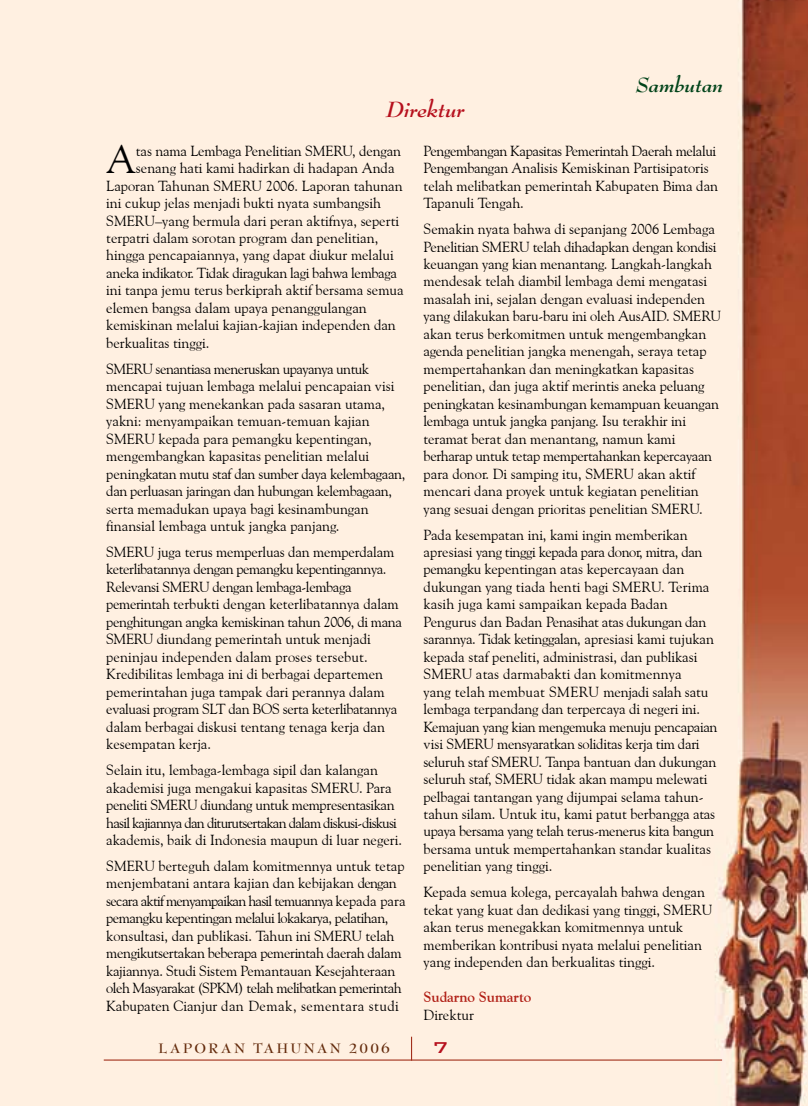
<style>
.page{position:relative;width:808px;height:1106px;background:#fff}
.page>*{position:absolute;margin:0;border:0;box-sizing:border-box;transform-origin:0 0}
.t1{font:39.45px "Goudy Old Style BT";color:#000}
.t2{font:italic 700 24px "Bernhard Modern Std";color:#b6101d}
.t3{font:italic 700 22.5px "Bernhard Modern Std";color:#004319}
.t4{font:700 15px "Bernhard Modern Std";letter-spacing:.15em;color:#632a0b}
.t5{font:14.55px/17.4px "Goudy Old Style BT";color:#000}
.t6{font:14.55px/17.4px "Goudy Old Style BT";letter-spacing:-.02em;color:#000}
.t7{font:14.55px "Goudy Old Style BT";letter-spacing:-.025em;color:#000}
.t8{font:700 14.55px "Goudy Old Style BT";color:#b11f16}
</style>
<div class="page">
<img style="left:0;top:0;width:808px;height:1106px">
<hr style="left:104px;top:1059px;width:618px;height:1px;background:#a2301c">
<svg style="left:411px;top:1036px;width:1px;height:23px"></svg>
<svg style="left:435px;top:1041px;width:12px;height:11px"></svg>
<h2 class="t2" style="left:386px;top:96px;width:80px">Direktur</h2>
<h3 class="t3" style="left:636px;top:72px;width:89px">Sambutan</h3>
<h1 class="t1" style="left:106px;top:135px;width:31px">A</h1>
<p class="t5" style="left:136px;top:142px;width:267px">tas nama Lembaga Penelitian SMERU, dengan</p>
<p class="t5" style="left:136px;top:159px;width:260px">senang hati kami hadirkan di hadapan Anda</p>
<p class="t5" style="left:106px;top:177px;width:298px">Laporan Tahunan SMERU 2006. Laporan tahunan</p>
<p class="t5" style="left:106px;top:194px;width:276px">ini cukup jelas menjadi bukti nyata sumbangsih</p>
<p class="t5" style="left:106px;top:211px;width:294px">SMERU–yang bermula dari peran aktifnya, seperti</p>
<p class="t5" style="left:106px;top:229px;width:273px">terpatri dalam sorotan program dan penelitian,</p>
<p class="t5" style="left:106px;top:246px;width:289px">hingga pencapaiannya, yang dapat diukur melalui</p>
<p class="t7" style="left:106px;top:264px;width:292px">aneka indikator. Tidak diragukan lagi bahwa lembaga</p>
<p class="t5" style="left:106px;top:281px;width:299px">ini tanpa jemu terus berkiprah aktif bersama semua</p>
<p class="t5" style="left:106px;top:299px;width:262px">elemen bangsa dalam upaya penanggulangan</p>
<p class="t5" style="left:106px;top:316px;width:291px">kemiskinan melalui kajian-kajian independen dan</p>
<p class="t5" style="left:106px;top:334px;width:105px">berkualitas tinggi.</p>
<p class="t5" style="left:106px;top:360px;width:301px">SMERU senantiasa meneruskan upayanya untuk mencapai tujuan lembaga melalui pencapaian visi SMERU yang menekankan pada sasaran utama, yakni: menyampaikan temuan-temuan kajian SMERU kepada para pemangku kepentingan, mengembangkan kapasitas penelitian melalui peningkatan mutu staf dan sumber daya kelembagaan, dan perluasan jaringan dan hubungan kelembagaan, serta memadukan upaya bagi kesinambungan finansial lembaga untuk jangka panjang.</p>
<p class="t5" style="left:106px;top:543px;width:297px">SMERU juga terus memperluas dan memperdalam keterlibatannya dengan pemangku kepentingannya.<br>Relevansi SMERU dengan lembaga-lembaga pemerintah terbukti dengan keterlibatannya dalam penghitungan angka kemiskinan tahun 2006, di mana SMERU diundang pemerintah untuk menjadi peninjau independen dalam proses tersebut.<br>Kredibilitas lembaga ini di berbagai departemen pemerintahan juga tampak dari perannya dalam evaluasi program SLT dan BOS serta keterlibatannya dalam berbagai diskusi tentang tenaga kerja dan kesempatan kerja.</p>
<p class="t5" style="left:106px;top:761px;width:297px">Selain itu, lembaga-lembaga sipil dan kalangan akademisi juga mengakui kapasitas SMERU. Para peneliti SMERU diundang untuk mempresentasikan hasil kajiannya dan diturutsertakan dalam diskusi-diskusi akademis, baik di Indonesia maupun di luar negeri.</p>
<p class="t6" style="left:106px;top:857px;width:301px">SMERU berteguh dalam komitmennya untuk tetap menjembatani antara kajian dan kebijakan dengan secara aktif menyampaikan hasil temuannya kepada para pemangku kepentingan melalui lokakarya, pelatihan, konsultasi, dan publikasi. Tahun ini SMERU telah mengikutsertakan beberapa pemerintah daerah dalam kajiannya. Studi Sistem Pemantauan Kesejahteraan oleh Masyarakat (SPKM) telah melibatkan pemerintah Kabupaten Cianjur dan Demak, sementara studi</p>
<p class="t4" style="left:158px;top:1040px;width:233px">LAPORAN TAHUNAN 2006</p>
<p class="t5" style="left:424px;top:142px;width:296px">Pengembangan Kapasitas Pemerintah Daerah melalui Pengembangan Analisis Kemiskinan Partisipatoris telah melibatkan pemerintah Kabupaten Bima dan Tapanuli Tengah.</p>
<p class="t5" style="left:424px;top:220px;width:299px">Semakin nyata bahwa di sepanjang 2006 Lembaga Penelitian SMERU telah dihadapkan dengan kondisi keuangan yang kian menantang. Langkah-langkah mendesak telah diambil lembaga demi mengatasi masalah ini, sejalan dengan evaluasi independen yang dilakukan baru-baru ini oleh AusAID. SMERU akan terus berkomitmen untuk mengembangkan agenda penelitian jangka menengah, seraya tetap mempertahankan dan meningkatkan kapasitas penelitian, dan juga aktif merintis aneka peluang peningkatan kesinambungan kemampuan keuangan lembaga untuk jangka panjang. Isu terakhir ini teramat berat dan menantang, namun kami berharap untuk tetap mempertahankan kepercayaan para donor. Di samping itu, SMERU akan aktif mencari dana proyek untuk kegiatan penelitian yang sesuai dengan prioritas penelitian SMERU.</p>
<p class="t5" style="left:424px;top:525px;width:295px">Pada kesempatan ini, kami ingin memberikan apresiasi yang tinggi kepada para donor, mitra, dan pemangku kepentingan atas kepercayaan dan dukungan yang tiada henti bagi SMERU. Terima kasih juga kami sampaikan kepada Badan Pengurus dan Badan Penasihat atas dukungan dan sarannya. Tidak ketinggalan, apresiasi kami tujukan kepada staf peneliti, administrasi, dan publikasi SMERU atas darmabakti dan komitmennya<br>yang telah membuat SMERU menjadi salah satu lembaga terpandang dan terpercaya di negeri ini.<br>Kemajuan yang kian mengemuka menuju pencapaian visi SMERU mensyaratkan soliditas kerja tim dari seluruh staf SMERU. Tanpa bantuan dan dukungan seluruh staf, SMERU tidak akan mampu melewati pelbagai tantangan yang dijumpai selama tahun&shy;tahun silam. Untuk itu, kami patut berbangga atas upaya bersama yang telah terus-menerus kita bangun bersama untuk mempertahankan standar kualitas penelitian yang tinggi.</p>
<p class="t5" style="left:424px;top:883px;width:290px">Kepada semua kolega, percayalah bahwa dengan tekat yang kuat dan dedikasi yang tinggi, SMERU akan terus menegakkan komitmennya untuk memberikan kontribusi nyata melalui penelitian yang independen dan berkualitas tinggi.</p>
<p class="t8" style="left:424px;top:988px;width:109px">Sudarno Sumarto</p>
<p class="t5" style="left:424px;top:1005px;width:52px">Direktur</p>
</div>
